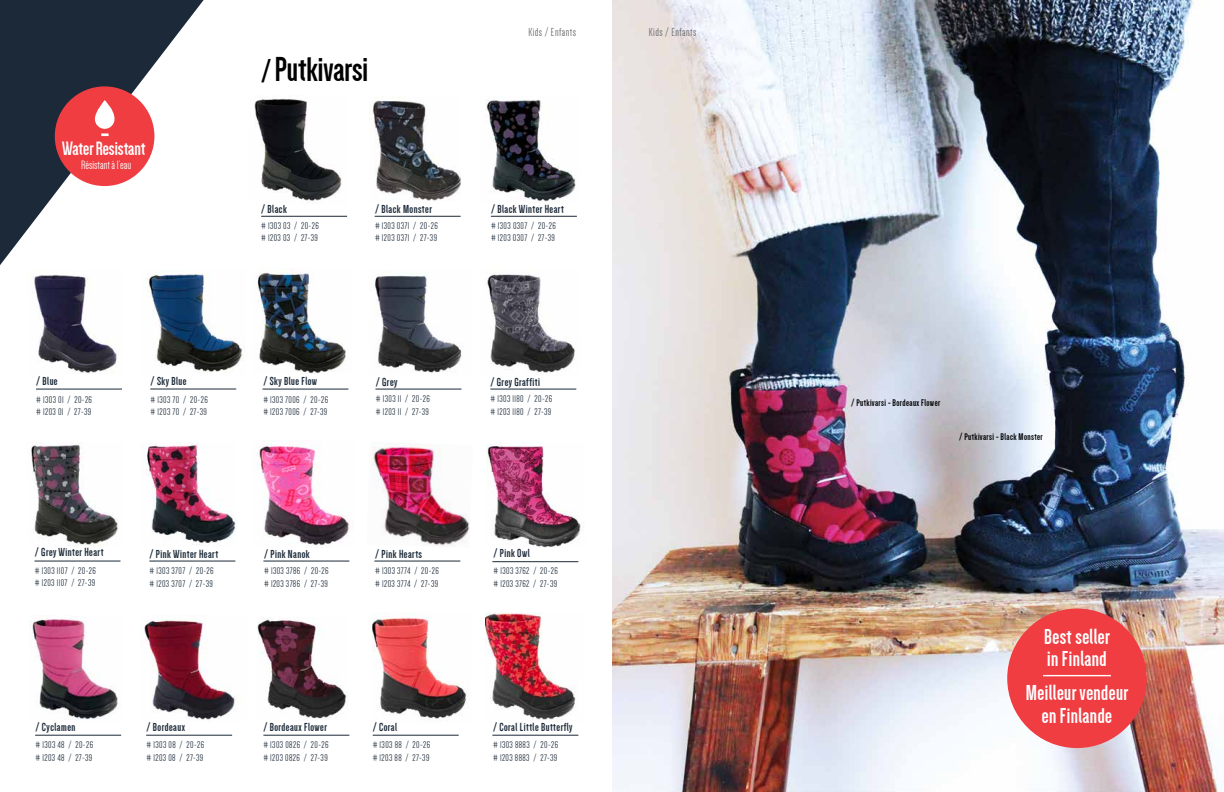
<style>
.page{position:relative;width:1224px;height:792px;background:#fff}
.page>*{position:absolute;margin:0;border:0;box-sizing:border-box;transform-origin:0 0}
.t1{font:700 35.9px "Dense";color:#000}
.t2{font:700 22.4px/22.6px "Dense";letter-spacing:.02em;color:#fff}
.t3{font:700 20px "Dense";color:#fff}
.t4{font:12.5px "Dense";color:#fff}
.t5{font:700 12px "Dense";letter-spacing:.04em;color:#1b2938}
.t6{font:12px "Dense";letter-spacing:.04em;color:#636466}
.t7{font:700 12px "Dense";color:#fff}
.t8{font:10px/12.8px "Dense";letter-spacing:.04em;color:#1b2938}
.t9{font:700 10px "Dense";letter-spacing:.04em;color:#000}
.s1{font-size:30px}
</style>
<div class="page">
<img style="left:613px;top:0;width:611px;height:792px">
<svg style="left:0;top:0;width:204px;height:265px;fill:#1b2938"></svg>
<img style="left:257px;top:618px;width:90px;height:101px">
<img style="left:487px;top:442px;width:94px;height:106px">
<img style="left:259px;top:441px;width:90px;height:105px">
<img style="left:372px;top:443px;width:98px;height:103px">
<img style="left:373px;top:617px;width:94px;height:102px">
<img style="left:485px;top:613px;width:91px;height:107px">
<hr style="left:35px;top:561px;width:85px;height:1px;background:#1b2938">
<hr style="left:492px;top:561px;width:86px;height:1px;background:#1b2938">
<hr style="left:149px;top:561px;width:86px;height:1px;background:#1b2938">
<hr style="left:263px;top:561px;width:86px;height:1px;background:#1b2938">
<hr style="left:374px;top:561px;width:86px;height:1px;background:#1b2938">
<hr style="left:263px;top:735px;width:86px;height:1px;background:#1b2938">
<hr style="left:373px;top:735px;width:86px;height:1px;background:#1b2938">
<hr style="left:492px;top:735px;width:86px;height:1px;background:#1b2938">
<img style="left:141px;top:443px;width:95px;height:102px">
<img style="left:370px;top:100px;width:91px;height:101px">
<img style="left:373px;top:275px;width:89px;height:98px">
<img style="left:148px;top:273px;width:96px;height:100px">
<img style="left:485px;top:100px;width:91px;height:102px">
<img style="left:487px;top:274px;width:88px;height:101px">
<img style="left:257px;top:271px;width:89px;height:102px">
<img style="left:254px;top:98px;width:88px;height:103px">
<hr style="left:375px;top:216px;width:86px;height:1px;background:#1b2938">
<hr style="left:375px;top:389px;width:86px;height:1px;background:#1b2938">
<hr style="left:150px;top:389px;width:86px;height:1px;background:#1b2938">
<hr style="left:36px;top:389px;width:86px;height:1px;background:#1b2938">
<hr style="left:490px;top:389px;width:86px;height:1px;background:#1b2938">
<hr style="left:491px;top:216px;width:86px;height:1px;background:#1b2938">
<hr style="left:262px;top:389px;width:86px;height:1px;background:#1b2938">
<hr style="left:261px;top:216px;width:86px;height:1px;background:#1b2938">
<img style="left:33px;top:271px;width:84px;height:102px">
<img style="left:31px;top:444px;width:88px;height:102px">
<img style="left:29px;top:617px;width:89px;height:103px">
<img style="left:144px;top:620px;width:92px;height:100px">
<hr style="left:35px;top:735px;width:86px;height:1px;background:#1b2938">
<hr style="left:146px;top:735px;width:86px;height:1px;background:#1b2938">
<div style="left:55px;top:86px;width:99px;height:100px;background:#ef3d42;border-radius:50%"></div>
<svg style="left:95px;top:100px;width:20px;height:29px"></svg>
<svg style="left:101px;top:133px;width:8px;height:3px"></svg>
<div style="left:1007px;top:609px;width:140px;height:139px;background:#ef3d42;border-radius:50%"></div>
<hr style="left:1043px;top:675px;width:68px;height:1px;background:#fff">
<p class="t6" style="left:528px;top:26px;width:49px">Kids / Enfants</p>
<p class="t6" style="left:649px;top:26px;width:49px">Kids / Enfants</p>
<h1 class="t1" style="left:261px;top:51px;width:109px"><span class="s1">/</span> Putkivarsi</h1>
<h3 class="t3" style="left:62px;top:138px;width:85px">Water Resistant</h3>
<p class="t4" style="left:81px;top:159px;width:52px">Résistant à l’eau</p>
<p class="t5" style="left:261px;top:203px;width:27px">/ Black</p>
<p class="t8" style="left:261px;top:220px;width:59px;line-height:12px"># 1303 03 / 20-26 # 1203 03 / 27-39</p>
<p class="t5" style="left:375px;top:203px;width:58px">/ Black Monster</p>
<p class="t8" style="left:375px;top:220px;width:64px;line-height:12px"># 1303 0371 / 20-26 # 1203 0371 / 27-39</p>
<p class="t5" style="left:491px;top:203px;width:74px">/ Black Winter Heart</p>
<p class="t8" style="left:491px;top:220px;width:66px;line-height:12px"># 1303 0307 / 20-26 # 1203 0307 / 27-39</p>
<p class="t5" style="left:36px;top:375px;width:23px">/ Blue</p>
<p class="t8" style="left:36px;top:394px;width:57px;line-height:12px"># 1303 01 / 20-26 # 1203 01 / 27-39</p>
<p class="t5" style="left:151px;top:375px;width:37px">/ Sky Blue</p>
<p class="t8" style="left:151px;top:394px;width:59px;line-height:12px"># 1303 70 / 20-26 # 1203 70 / 27-39</p>
<p class="t5" style="left:263px;top:375px;width:55px">/ Sky Blue Flow</p>
<p class="t8" style="left:263px;top:394px;width:66px;line-height:12px"># 1303 7006 / 20-26 # 1203 7006 / 27-39</p>
<p class="t5" style="left:376px;top:376px;width:23px">/ Grey</p>
<p class="t8" style="left:376px;top:393px;width:55px"># 1303 11 / 20-26 # 1203 11 / 27-39</p>
<p class="t5" style="left:491px;top:376px;width:51px">/ Grey Graffiti</p>
<p class="t8" style="left:491px;top:393px;width:63px"># 1303 1180 / 20-26 # 1203 1180 / 27-39</p>
<p class="t9" style="left:851px;top:398px;width:91px">/ Putkivarsi - Bordeaux Flower</p>
<p class="t9" style="left:959px;top:432px;width:85px">/ Putkivarsi - Black Monster</p>
<p class="t5" style="left:35px;top:546px;width:70px">/ Grey Winter Heart</p>
<p class="t8" style="left:35px;top:565px;width:63px;line-height:12px"># 1303 1107 / 20-26 # 1203 1107 / 27-39</p>
<p class="t5" style="left:150px;top:548px;width:70px">/ Pink Winter Heart</p>
<p class="t8" style="left:150px;top:565px;width:66px"># 1303 3707 / 20-26 # 1203 3707 / 27-39</p>
<p class="t5" style="left:264px;top:548px;width:47px">/ Pink Nanok</p>
<p class="t8" style="left:264px;top:565px;width:66px"># 1303 3786 / 20-26 # 1203 3786 / 27-39</p>
<p class="t5" style="left:375px;top:548px;width:48px">/ Pink Hearts</p>
<p class="t8" style="left:375px;top:565px;width:65px"># 1303 3774 / 20-26 # 1203 3774 / 27-39</p>
<p class="t5" style="left:493px;top:548px;width:38px">/ Pink Owl</p>
<p class="t8" style="left:493px;top:565px;width:66px"># 1303 3762 / 20-26 # 1203 3762 / 27-39</p>
<p class="t5" style="left:36px;top:721px;width:41px">/ Cyclamen</p>
<p class="t8" style="left:36px;top:738px;width:59px"># 1303 48 / 20-26 # 1203 48 / 27-39</p>
<p class="t5" style="left:147px;top:721px;width:40px">/ Bordeaux</p>
<p class="t8" style="left:147px;top:738px;width:59px"># 1303 08 / 20-26 # 1203 08 / 27-39</p>
<p class="t5" style="left:263px;top:721px;width:65px">/ Bordeaux Flower</p>
<p class="t8" style="left:263px;top:738px;width:67px"># 1303 0826 / 20-26 # 1203 0826 / 27-39</p>
<p class="t5" style="left:373px;top:721px;width:26px">/ Coral</p>
<p class="t8" style="left:373px;top:738px;width:59px"># 1303 88 / 20-26 # 1203 88 / 27-39</p>
<p class="t5" style="left:493px;top:721px;width:81px">/ Coral Little Butterfly</p>
<p class="t8" style="left:493px;top:738px;width:67px"># 1303 8883 / 20-26 # 1203 8883 / 27-39</p>
<h2 class="t2" style="left:1044px;top:625px;width:67px">Best seller in Finland</h2>
<h2 class="t2" style="left:1026px;top:682px;width:104px;text-align:center">Meilleur vendeur en Finlande</h2>
<p class="t7" style="left:1212px;top:769px;width:6px">11</p>
</div>
